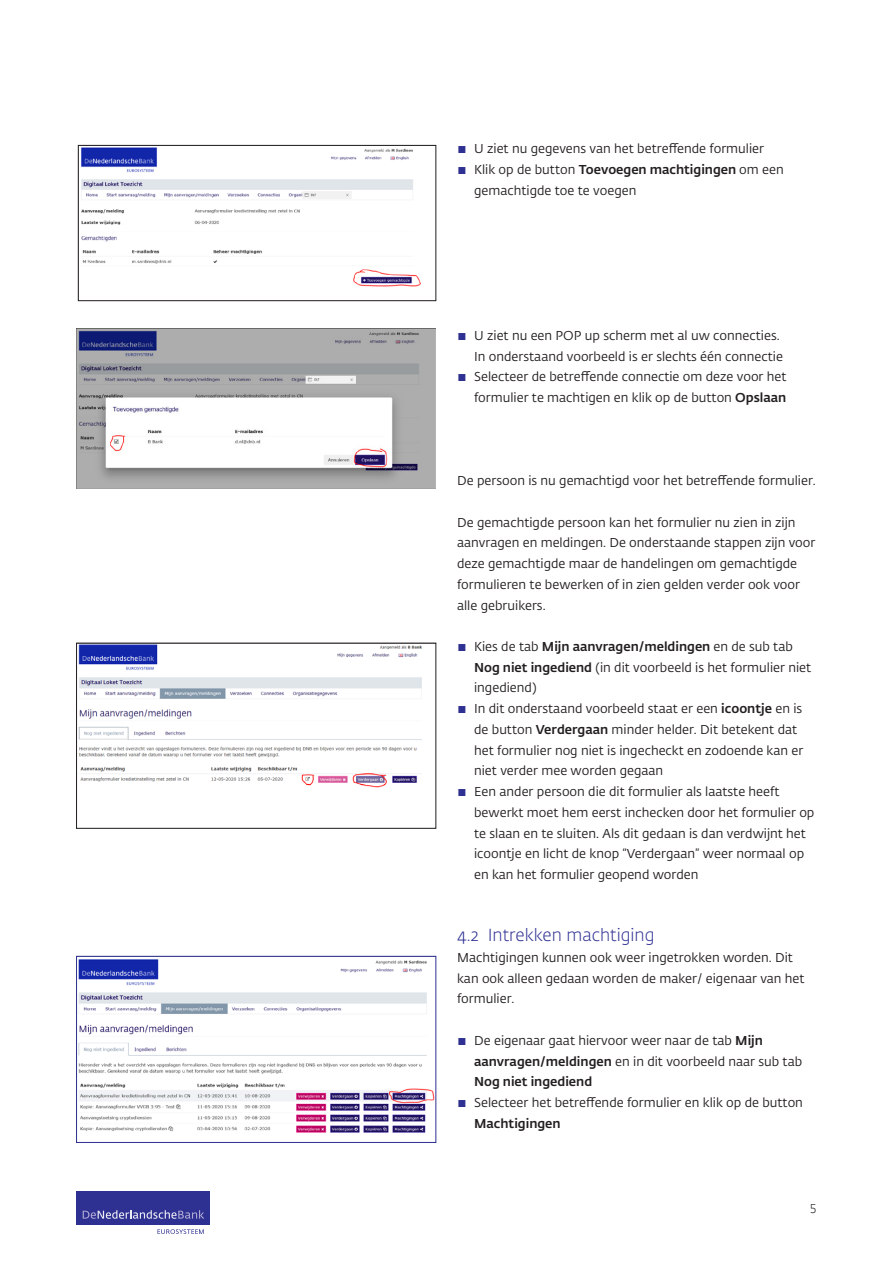
<style>
.page{position:relative;width:893px;height:1263px;background:#fff}
.page>*{position:absolute;margin:0;border:0;box-sizing:border-box;transform-origin:0 0}
.t1{font:300 17.25px "DNB Fedra";color:#2e3092}
.t2{font:12.75px/20.7px "DNB Fedra";color:#231f20}
.t3{font:300 12.75px "DNB Fedra";color:#231f20}
.s1{color:#2e3092}
.s2{font-weight:500}
</style>
<div class="page">
<div style="left:77px;top:1191px;width:133px;height:34px;background:#2e3092"></div>
<svg style="left:157px;top:1229px;width:47px;height:5px"></svg>
<svg style="left:83px;top:1210px;width:121px;height:9px"></svg>
<img style="left:81px;top:147px;width:340px;height:140px">
<div style="left:78px;top:145px;width:358px;height:156px;border:1px solid #231f20"></div>
<img style="left:77px;top:329px;width:359px;height:160px">
<img style="left:78px;top:645px;width:344px;height:143px">
<div style="left:76px;top:643px;width:360px;height:185px;border:1px solid #231f20"></div>
<img style="left:78px;top:959px;width:356px;height:174px">
<div style="left:76px;top:956px;width:360px;height:187px;border:1px solid #2e3092"></div>
<p class="t2" style="left:457px;top:139px;width:308px"><span class="s1">▪</span> U ziet nu gegevens van het betreffende formulier</p>
<p class="t2" style="left:474px;top:160px;width:311px;text-indent:-17px"><span class="s1">▪</span> Klik op de button <span class="s2">Toevoegen machtigingen</span> om een gemachtigde toe te voegen</p>
<p class="t2" style="left:457px;top:325px;width:327px;text-align:right"><span class="s1">▪</span> U ziet nu een POP up scherm met al uw connecties.<br>In onderstaand voorbeeld is er slechts één connectie</p>
<p class="t2" style="left:457px;top:367px;width:331px;text-align:right"><span class="s1">▪</span> Selecteer de betreffende connectie om deze voor het formulier te machtigen en klik op de button <span class="s2">Opslaan</span></p>
<p class="t2" style="left:457px;top:470px;width:360px">De persoon is nu gemachtigd voor het betreffende formulier.</p>
<p class="t2" style="left:457px;top:512px;width:360px">De gemachtigde persoon kan het formulier nu zien in zijn aanvragen en meldingen. De onderstaande stappen zijn voor deze gemachtigde maar de handelingen om gemachtigde formulieren te bewerken of in zien gelden verder ook voor alle gebruikers.</p>
<p class="t2" style="left:474px;top:636px;width:339px;text-indent:-17px"><span class="s1">▪</span> Kies de tab <span class="s2">Mijn aanvragen/meldingen</span> en de sub tab<br><span class="s2">Nog niet ingediend</span> (in dit voorbeeld is het formulier niet ingediend)</p>
<p class="t2" style="left:474px;top:698px;width:331px;text-indent:-17px"><span class="s1">▪</span> In dit onderstaand voorbeeld staat er een <span class="s2">icoontje</span> en is de button <span class="s2">Verdergaan</span> minder helder. Dit betekent dat het formulier nog niet is ingecheckt en zodoende kan er niet verder mee worden gegaan</p>
<p class="t2" style="left:474px;top:781px;width:342px;text-indent:-17px"><span class="s1">▪</span> Een ander persoon die dit formulier als laatste heeft bewerkt moet hem eerst inchecken door het formulier op te slaan en te sluiten. Als dit gedaan is dan verdwijnt het icoontje en licht de knop “Verdergaan” weer normaal op en kan het formulier geopend worden</p>
<h1 class="t1" style="left:457px;top:925px;width:199px">4.2 Intrekken machtiging</h1>
<p class="t2" style="left:457px;top:947px;width:349px">Machtigingen kunnen ook weer ingetrokken worden. Dit kan ook alleen gedaan worden de maker/ eigenaar van het formulier.</p>
<p class="t2" style="left:474px;top:1030px;width:330px;text-indent:-17px"><span class="s1">▪</span> De eigenaar gaat hiervoor weer naar de tab <span class="s2">Mijn aanvragen/meldingen</span> en in dit voorbeeld naar sub tab<br><span class="s2">Nog niet ingediend</span></p>
<p class="t2" style="left:474px;top:1092px;width:330px;text-indent:-17px"><span class="s1">▪</span> Selecteer het betreffende formulier en klik op de button<br><span class="s2">Machtigingen</span></p>
<p class="t3" style="left:810px;top:1198px;width:8px">5</p>
</div>
